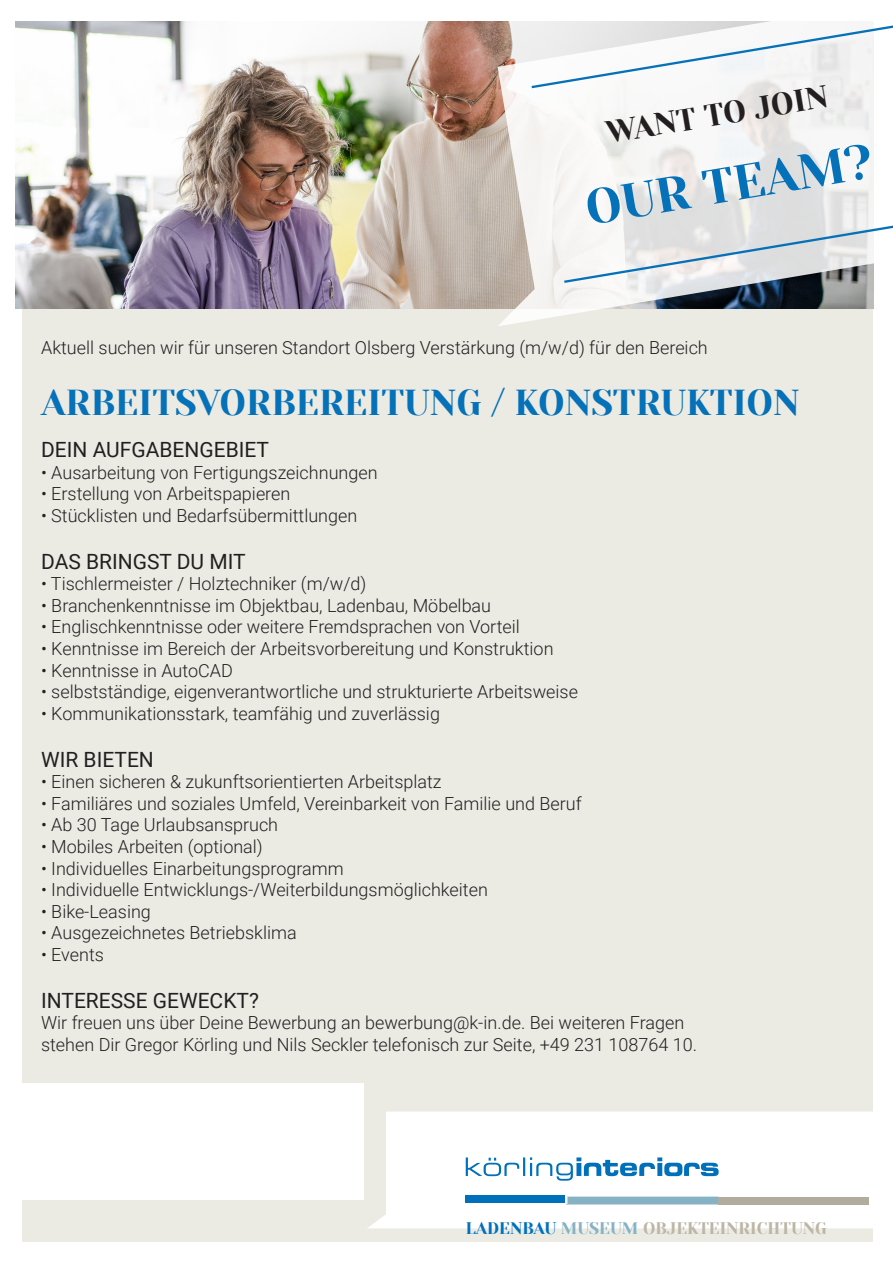
<style>
.page{position:relative;width:893px;height:1263px;background:#fff}
.page>*{position:absolute;margin:0;border:0;box-sizing:border-box;transform-origin:0 0}
.t1{font:48.9px "Yeseva One";color:#0571b8}
.t2{font:36px "Yeseva One";color:#0571b8}
.t3{font:30.9px "Yeseva One";color:#231f20}
.t4{font:21px "Roboto";color:#231f20}
.t5{font:300 18px/21.6px "Roboto";color:#231f20}
.t6{font:16.8px "Yeseva One";color:#bdb6a6}
.s1{color:#0070ba}
.s2{color:#87b2c5}
</style>
<div class="page">
<div style="left:23px;top:21px;width:850px;height:1221px;background:#ebebe4"></div>
<img style="left:16px;top:21px;width:481px;height:288px">
<svg style="left:497px;top:21px;width:377px;height:305px;fill:#f2f1f0"></svg>
<svg style="left:529px;top:21px;width:364px;height:69px"></svg>
<svg style="left:562px;top:210px;width:331px;height:74px"></svg>
<div style="left:368px;top:1111px;width:505px;height:117px;background:#fff"></div>
<div style="left:0;top:1083px;width:363px;height:117px;background:#fff"></div>
<svg style="left:565px;top:1196px;width:154px;height:8px"></svg>
<div style="left:466px;top:1195px;width:99px;height:7px;background:#0070ba"></div>
<div style="left:719px;top:1196px;width:150px;height:8px;background:#b2ac9e"></div>
<svg style="left:466px;top:1157px;width:253px;height:24px"></svg>
<p class="t3" style="left:603px;top:116px;width:226px;rotate:-10deg">WANT TO JOIN</p>
<p class="t1" style="left:581px;top:178px;width:292px;rotate:-9deg">OUR TEAM?</p>
<p class="t5" style="left:41px;top:336px;width:668px">Aktuell suchen wir für unseren Standort Olsberg Verstärkung (m/w/d) für den Bereich</p>
<p class="t2" style="left:41px;top:381px;width:760px">ARBEITSVORBEREITUNG / KONSTRUKTION</p>
<p class="t4" style="left:41px;top:435px;width:230px">DEIN AUFGABENGEBIET</p>
<p class="t5" style="left:41px;top:461px;width:338px">• Ausarbeitung von Fertigungszeichnungen</p>
<p class="t5" style="left:41px;top:482px;width:251px">• Erstellung von Arbeitspapieren</p>
<p class="t5" style="left:41px;top:504px;width:318px">• Stücklisten und Bedarfsübermittlungen</p>
<p class="t4" style="left:41px;top:546px;width:206px">DAS BRINGST DU MIT</p>
<p class="t5" style="left:41px;top:572px;width:327px">• Tischlermeister / Holztechniker (m/w/d)</p>
<p class="t5" style="left:41px;top:594px;width:452px">• Branchenkenntnisse im Objektbau, Ladenbau, Möbelbau</p>
<p class="t5" style="left:41px;top:615px;width:480px">• Englischkenntnisse oder weitere Fremdsprachen von Vorteil</p>
<p class="t5" style="left:41px;top:637px;width:514px">• Kenntnisse im Bereich der Arbeitsvorbereitung und Konstruktion</p>
<p class="t5" style="left:41px;top:659px;width:193px">• Kenntnisse in AutoCAD</p>
<p class="t5" style="left:41px;top:680px;width:538px">• selbstständige, eigenverantwortliche und strukturierte Arbeitsweise</p>
<p class="t5" style="left:41px;top:702px;width:400px">• Kommunikationsstark, teamfähig und zuverlässig</p>
<p class="t4" style="left:41px;top:744px;width:114px">WIR BIETEN</p>
<p class="t5" style="left:41px;top:770px;width:402px">• Einen sicheren &amp; zukunftsorientierten Arbeitsplatz</p>
<p class="t5" style="left:41px;top:792px;width:542px">• Familiäres und soziales Umfeld, Vereinbarkeit von Familie und Beruf</p>
<p class="t5" style="left:41px;top:813px;width:239px">• Ab 30 Tage Urlaubsanspruch</p>
<p class="t5" style="left:41px;top:835px;width:223px">• Mobiles Arbeiten (optional)</p>
<p class="t5" style="left:41px;top:857px;width:304px">• Individuelles Einarbeitungsprogramm</p>
<p class="t5" style="left:41px;top:878px;width:448px">• Individuelle Entwicklungs-/Weiterbildungsmöglichkeiten</p>
<p class="t5" style="left:41px;top:900px;width:111px">• Bike-Leasing</p>
<p class="t5" style="left:41px;top:921px;width:257px">• Ausgezeichnetes Betriebsklima</p>
<p class="t5" style="left:41px;top:943px;width:64px">• Events</p>
<p class="t4" style="left:41px;top:986px;width:219px">INTERESSE GEWECKT?</p>
<p class="t5" style="left:41px;top:1011px;width:657px">Wir freuen uns über Deine Bewerbung an bewerbung@k-in.de. Bei weiteren Fragen stehen Dir Gregor Körling und Nils Seckler telefonisch zur Seite, +49 231 108764 10.</p>
<p class="t6" style="left:466px;top:1218px;width:363px"><span class="s1">LADENBAU</span> <span class="s2">MUSEUM</span> OBJEKTEINRICHTUNG</p>
</div>
